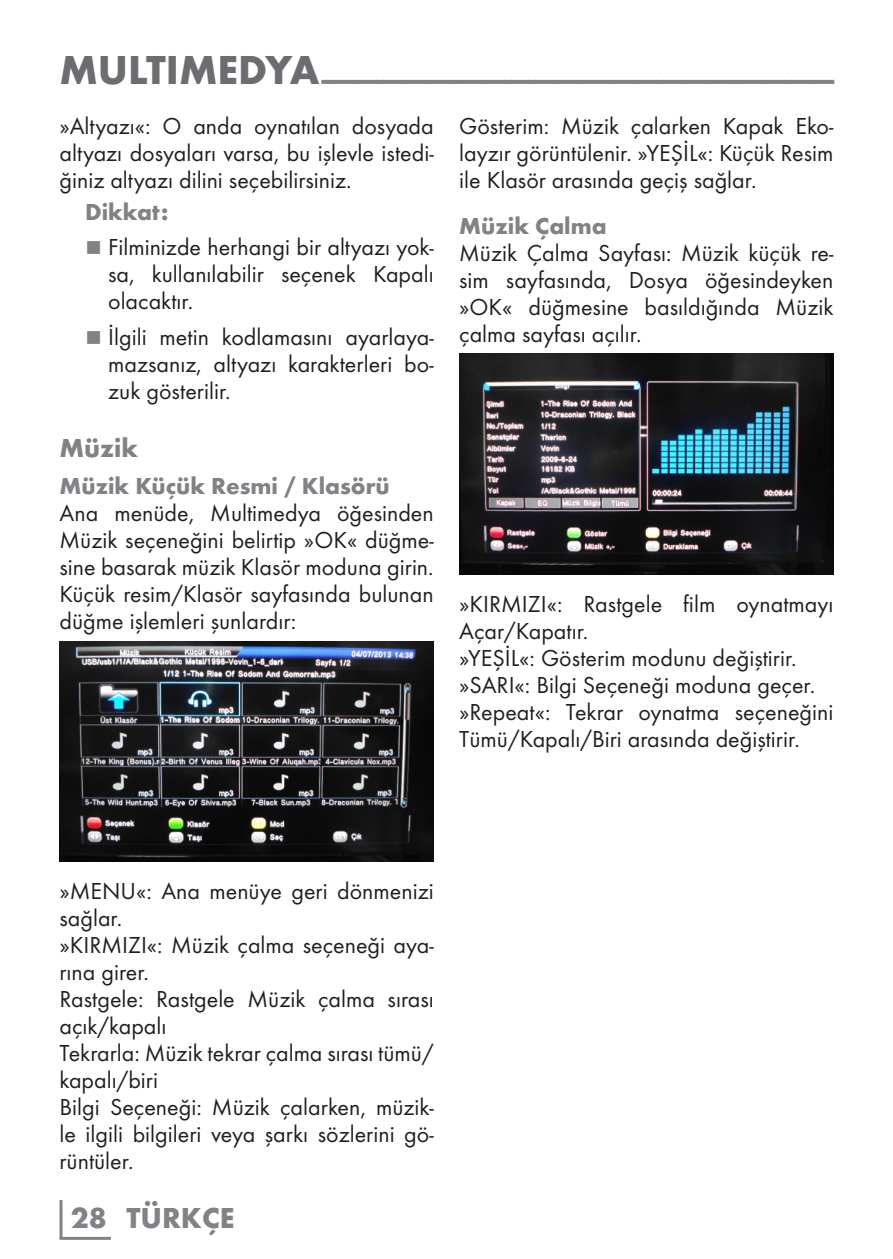
<style>
.page{position:relative;width:893px;height:1259px;background:#fff}
.page>*{position:absolute;margin:0;border:0;box-sizing:border-box;transform-origin:0 0}
.t1{font:700 30px "Futura TOT";color:#808285}
.t2{font:700 27px "Futura TOT";color:#808285}
.t3{font:24px/27px "Futura TOT Boo";color:#231f20;text-align:justify}
.t4{font:700 24px "Futura TOT";color:#808285}
.s1{font-family:"Grund Son Se";font-size:12px;color:#808285}
</style>
<div class="page">
<hr style="left:60px;top:1200px;width:3px;height:38px;background:#808285">
<hr style="left:60px;top:1236px;width:51px;height:3px;background:#808285">
<img style="left:60px;top:641px;width:374px;height:221px">
<img style="left:459px;top:353px;width:374px;height:221px">
<p class="t1" style="left:60px;top:61px;width:776px"><sup>MULTIMEDYA</sup>------------------------------------------------------------------------------------</p>
<p class="t3" style="left:60px;top:112px;width:376px">»Altyazı«: O anda oynatılan dosyada altyazı dosyaları varsa, bu işlevle istedi&shy;ğiniz altyazı dilini seçebilirsiniz.</p>
<p class="t4" style="left:85px;top:197px;width:85px">Dikkat:</p>
<p class="t3" style="left:108px;top:234px;width:327px;text-indent:-23px"><span class="s1">7</span> Filminizde herhangi bir altyazı yok&shy;sa, kullanılabilir seçenek Kapalı olacaktır.</p>
<p class="t3" style="left:108px;top:323px;width:327px;text-indent:-23px"><span class="s1">7</span> İlgili metin kodlamasını ayarlaya&shy;mazsanız, altyazı karakterleri bo&shy;zuk gösterilir.</p>
<p class="t2" style="left:60px;top:431px;width:80px">Müzik</p>
<p class="t4" style="left:60px;top:471px;width:332px">Müzik Küçük Resmi / Klasörü</p>
<p class="t3" style="left:60px;top:499px;width:376px">Ana menüde, Multimedya öğesinden Müzik seçeneğini belirtip »OK« düğme&shy;sine basarak müzik Klasör moduna girin.<br>Küçük resim/Klasör sayfasında bulunan düğme işlemleri şunlardır:</p>
<p class="t3" style="left:459px;top:112px;width:376px">Gösterim: Müzik çalarken Kapak Eko&shy;layzır görüntülenir. »YEŞİL«: Küçük Resim ile Klasör arasında geçiş sağlar.</p>
<p class="t4" style="left:459px;top:211px;width:149px">Müzik Çalma</p>
<p class="t3" style="left:459px;top:239px;width:376px">Müzik Çalma Sayfası: Müzik küçük re&shy;sim sayfasında, Dosya öğesindeyken »OK« düğmesine basıldığında Müzik çalma sayfası açılır.</p>
<p class="t3" style="left:459px;top:590px;width:376px;text-align:left">»KIRMIZI«: Rastgele film oynatmayı Açar/Kapatır.<br>»YEŞİL«: Gösterim modunu değiştirir. »SARI«: Bilgi Seçeneği moduna geçer. »Repeat«: Tekrar oynatma seçeneğini Tümü/Kapalı/Biri arasında değiştirir.</p>
<p class="t3" style="left:60px;top:877px;width:376px;text-align:left">»MENU«: Ana menüye geri dönmenizi sağlar.<br>»KIRMIZI«: Müzik çalma seçeneği aya&shy;rına girer.<br>Rastgele: Rastgele Müzik çalma sırası açık/kapalı<br>Tekrarla: Müzik tekrar çalma sırası tümü/ kapalı/biri<br>Bilgi Seçeneği: Müzik çalarken, müzik&shy;le ilgili bilgileri veya şarkı sözlerini gö&shy;rüntüler.</p>
<p class="t1" style="left:71px;top:1199px;width:165px">28 TÜRKÇE</p>
</div>
